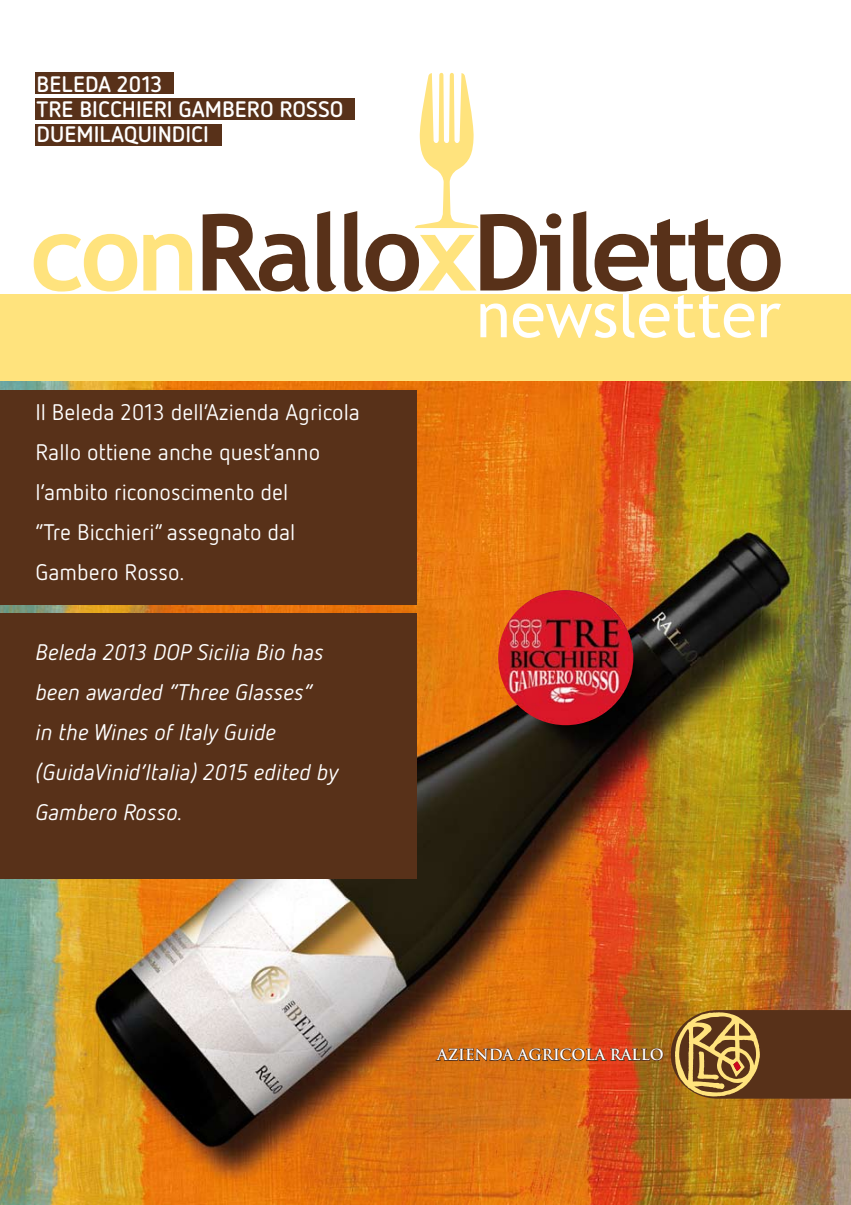
<style>
.page{position:relative;width:851px;height:1205px;background:#fff}
.page>*{position:absolute;margin:0;border:0;box-sizing:border-box;transform-origin:0 0}
.t1{font:63.38px "Trebuchet MS";color:#fff}
.t2{font:22.5px/40px "Netto OT";color:#fff}
.t3{font:italic 22.5px/40px "Netto OT";color:#fff}
.t4{font:700 22.38px/25.2px "Netto OT";color:#fff}
.t5{font:700 15px "Trajan";color:#fff}
</style>
<div class="page">
<div style="left:35px;top:124px;width:187px;height:21px;background:#583119"></div>
<img style="left:0;top:381px;width:850px;height:824px">
<svg style="left:435px;top:906px;width:229px;height:175px;background:#c05d12"></svg>
<div style="left:35px;top:98px;width:319px;height:22px;background:#583119"></div>
<div style="left:35px;top:73px;width:139px;height:21px;background:#583119"></div>
<div style="left:0;top:294px;width:850px;height:87px;background:#ffe37d"></div>
<div style="left:0;top:390px;width:416px;height:214px;background:#583119"></div>
<div style="left:0;top:613px;width:416px;height:266px;background:#583119"></div>
<svg style="left:670px;top:1010px;width:180px;height:88px;background:#7c552b"></svg>
<svg style="left:34px;top:234px;width:103px;height:57px"></svg>
<svg style="left:143px;top:234px;width:49px;height:56px"></svg>
<svg style="left:203px;top:214px;width:106px;height:77px"></svg>
<svg style="left:317px;top:211px;width:19px;height:80px"></svg>
<svg style="left:344px;top:73px;width:217px;height:218px"></svg>
<svg style="left:573px;top:211px;width:207px;height:80px"></svg>
<img style="left:498px;top:590px;width:135px;height:135px;border-radius:68px">
<p class="t4" style="left:37px;top:71px;width:308px">BELEDA 2013<br>TRE BICCHIERI GAMBERO ROSSO<br>DUEMILAQUINDICI</p>
<p class="t2" style="left:35px;top:391px;width:326px">Il Beleda 2013 dell’Azienda Agricola<br>Rallo ottiene anche quest’anno l’ambito riconoscimento del<br>“Tre Bicchieri” assegnato dal<br>Gambero Rosso.</p>
<p class="t3" style="left:35px;top:631px;width:304px">Beleda 2013 DOP Sicilia Bio has been awarded “Three Glasses”<br>in the Wines of Italy Guide (GuidaVinid’Italia) 2015 edited by<br>Gambero Rosso.</p>
<h1 class="t1" style="left:476px;top:277px;width:306px">newsletter</h1>
<p class="t5" style="left:437px;top:1045px;width:228px">AZIENDA AGRICOLA RALLO</p>
</div>
